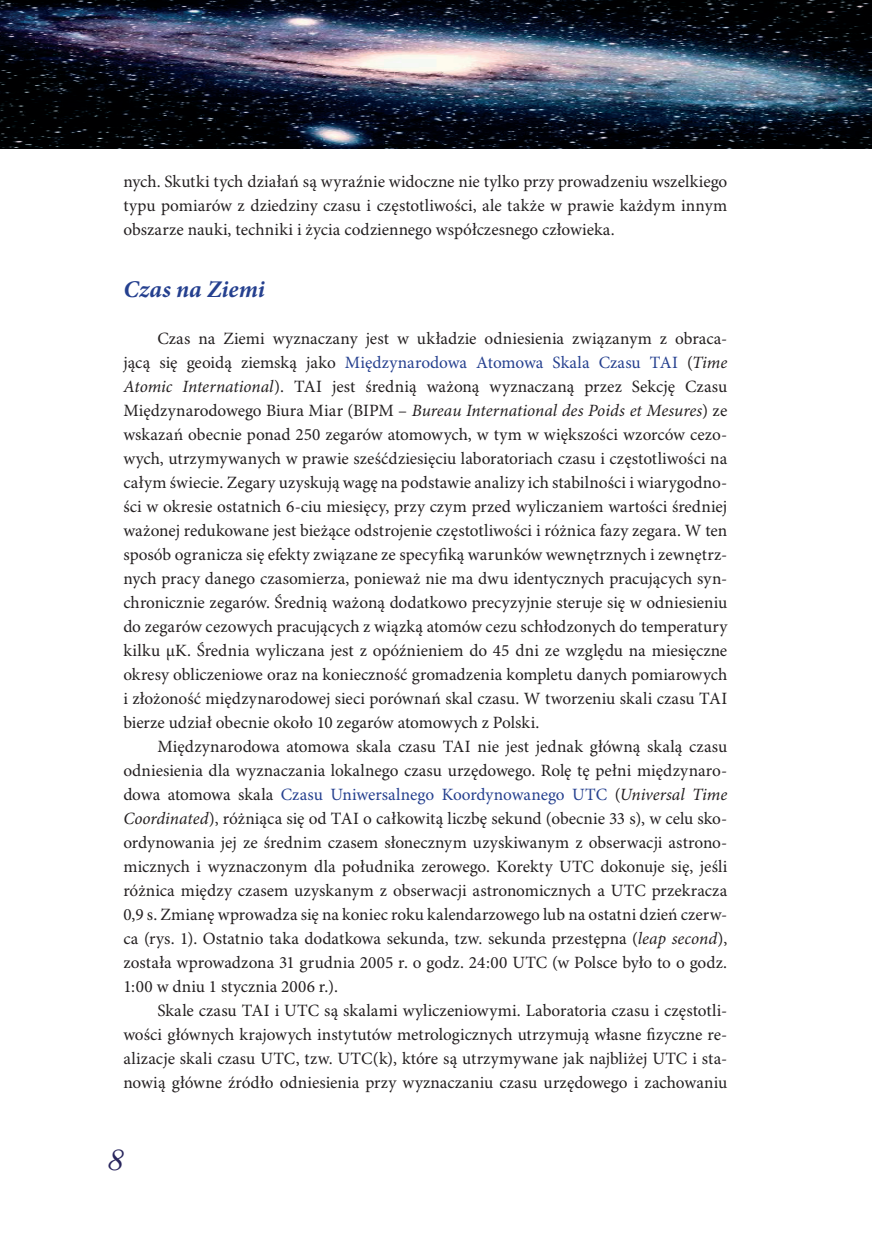
<style>
.page{position:relative;width:872px;height:1246px;background:#fff}
.page>*{position:absolute;margin:0;border:0;box-sizing:border-box;transform-origin:0 0}
.t1{font:italic 30px "Century Schoolbook";color:#29265d}
.t2{font:italic 700 24px "Minion Pro";color:#25408f}
.t3{font:17.25px/24px "Minion Pro";color:#231f20;text-align:justify}
.s1{color:#25408f}
.s2{font-style:italic}
</style>
<div class="page">
<img style="left:0;top:0;width:872px;height:149px">
<p class="t3" style="left:123px;top:170px;width:605px">nych. Skutki tych działań są wyraźnie widoczne nie tylko przy prowadzeniu wszelkiego typu pomiarów z dziedziny czasu i częstotliwości, ale także w prawie każdym innym obszarze nauki, techniki i życia codziennego współczesnego człowieka.</p>
<h2 class="t2" style="left:123px;top:275px;width:143px">Czas na Ziemi</h2>
<p class="t3" style="left:123px;top:327px;width:605px;text-indent:34px">Czas na Ziemi wyznaczany jest w układzie odniesienia związanym z obraca&shy;jącą się geoidą ziemską jako <span class="s1">Międzynarodowa Atomowa Skala Czasu TAI</span> (<span class="s2">Time Atomic International</span>). TAI jest średnią ważoną wyznaczaną przez Sekcję Czasu Międzynarodowego Biura Miar (BIPM – <span class="s2">Bureau International des Poids et Mesures</span>) ze wskazań obecnie ponad 250 zegarów atomowych, w tym w większości wzorców cezo&shy;wych, utrzymywanych w prawie sześćdziesięciu laboratoriach czasu i częstotliwości na całym świecie. Zegary uzyskują wagę na podstawie analizy ich stabilności i wiarygodno&shy;ści w okresie ostatnich 6-ciu miesięcy, przy czym przed wyliczaniem wartości średniej ważonej redukowane jest bieżące odstrojenie częstotliwości i różnica fazy zegara. W ten sposób ogranicza się efekty związane ze specyfiką warunków wewnętrznych i zewnętrz&shy;nych pracy danego czasomierza, ponieważ nie ma dwu identycznych pracujących syn&shy;chronicznie zegarów. Średnią ważoną dodatkowo precyzyjnie steruje się w odniesieniu do zegarów cezowych pracujących z wiązką atomów cezu schłodzonych do temperatury kilku µK. Średnia wyliczana jest z opóźnieniem do 45 dni ze względu na miesięczne okresy obliczeniowe oraz na konieczność gromadzenia kompletu danych pomiarowych i złożoność międzynarodowej sieci porównań skal czasu. W tworzeniu skali czasu TAI bierze udział obecnie około 10 zegarów atomowych z Polski.</p>
<p class="t3" style="left:123px;top:735px;width:605px;text-indent:34px">Międzynarodowa atomowa skala czasu TAI nie jest jednak główną skalą czasu odniesienia dla wyznaczania lokalnego czasu urzędowego. Rolę tę pełni międzynaro&shy;dowa atomowa skala <span class="s1">Czasu Uniwersalnego Koordynowanego UTC</span> (<span class="s2">Universal Time Coordinated</span>), różniąca się od TAI o całkowitą liczbę sekund (obecnie 33 s), w celu sko&shy;ordynowania jej ze średnim czasem słonecznym uzyskiwanym z obserwacji astrono&shy;micznych i wyznaczonym dla południka zerowego. Korekty UTC dokonuje się, jeśli różnica między czasem uzyskanym z obserwacji astronomicznych a UTC przekracza 0,9 s. Zmianę wprowadza się na koniec roku kalendarzowego lub na ostatni dzień czerw&shy;ca (rys. 1). Ostatnio taka dodatkowa sekunda, tzw. sekunda przestępna (<span class="s2">leap second</span>), została wprowadzona 31 grudnia 2005 r. o godz. 24:00 UTC (w Polsce było to o godz.<br>1:00 w dniu 1 stycznia 2006 r.).</p>
<p class="t3" style="left:123px;top:999px;width:605px;text-indent:34px">Skale czasu TAI i UTC są skalami wyliczeniowymi. Laboratoria czasu i częstotli&shy;wości głównych krajowych instytutów metrologicznych utrzymują własne fizyczne re&shy;alizacje skali czasu UTC, tzw. UTC(k), które są utrzymywane jak najbliżej UTC i sta&shy;nowią główne źródło odniesienia przy wyznaczaniu czasu urzędowego i zachowaniu</p>
<h1 class="t1" style="left:106px;top:1137px;width:18px">8</h1>
</div>
